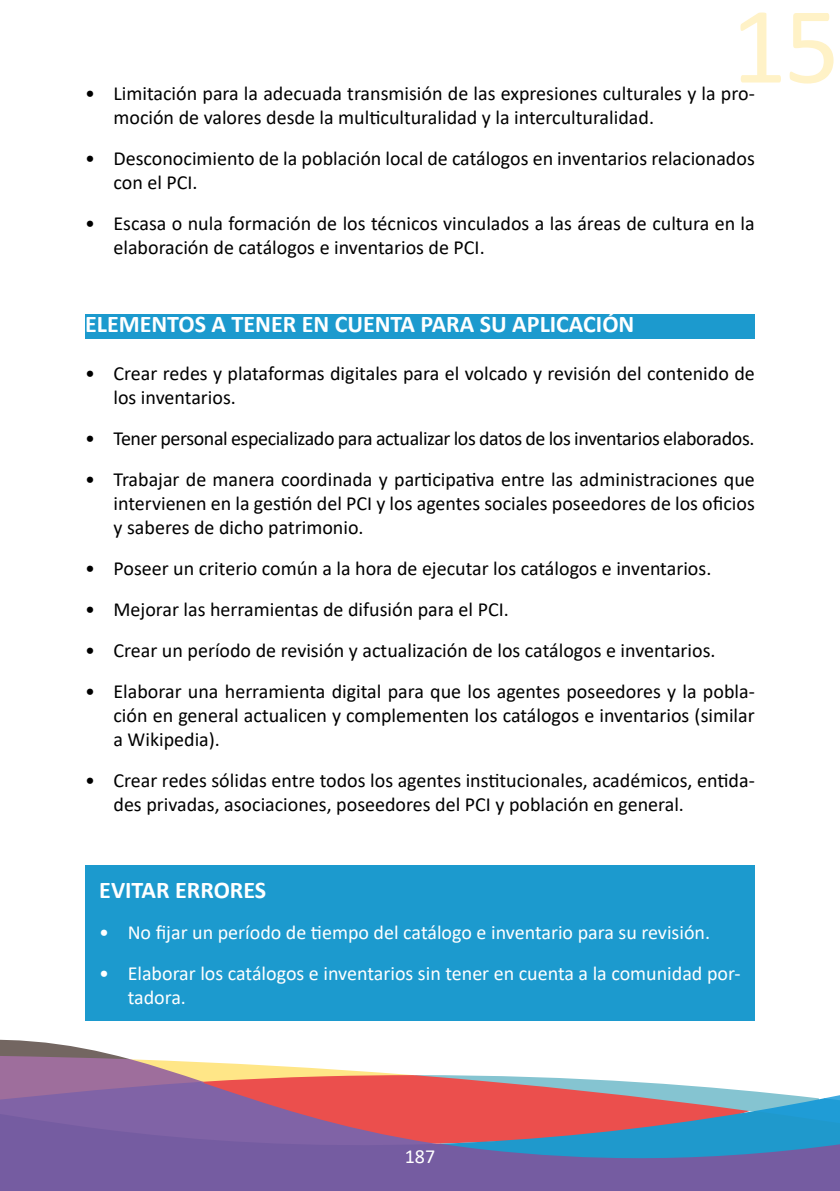
<style>
.page{position:relative;width:840px;height:1191px;background:#fff}
.page>*{position:absolute;margin:0;border:0;box-sizing:border-box;transform-origin:0 0}
.t1{font:110px "Calibri";color:#fff2c7}
.t2{font:700 24px "Calibri";color:#fff}
.t3{font:20px/24px "Calibri";color:#000}
.t4{font:20px/24px "Calibri";color:#fff}
.t5{font:20px "Calibri";letter-spacing:-.02em;color:#000}
</style>
<div class="page">
<svg style="left:0;top:1039px;width:839px;height:64px"></svg>
<svg style="left:0;top:1103px;width:839px;height:58px;background:#826997"></svg>
<div style="left:0;top:1161px;width:839px;height:30px;background:#755ca1"></div>
<div style="left:85px;top:314px;width:669px;height:24px;background:#1c9ace"></div>
<div style="left:85px;top:865px;width:669px;height:155px;background:#1c9ace"></div>
<h1 class="t1" style="left:730px;top:-30px;width:110px">15</h1>
<p class="t3" style="left:113px;top:81px;width:642px;text-indent:-28px">• Limitación para la adecuada transmisión de las expresiones culturales y la pro&shy;moción de valores desde la multiculturalidad y la interculturalidad.</p>
<p class="t3" style="left:113px;top:146px;width:642px;text-indent:-28px">• Desconocimiento de la población local de catálogos en inventarios relacionados con el PCI.</p>
<p class="t3" style="left:113px;top:211px;width:642px;text-indent:-28px">• Escasa o nula formación de los técnicos vinculados a las áreas de cultura en la elaboración de catálogos e inventarios de PCI.</p>
<p class="t2" style="left:85px;top:307px;width:550px">ELEMENTOS A TENER EN CUENTA PARA SU APLICACIÓN</p>
<p class="t3" style="left:113px;top:361px;width:642px;text-indent:-28px">• Crear redes y plataformas digitales para el volcado y revisión del contenido de los inventarios.</p>
<p class="t5" style="left:85px;top:425px;width:670px">• Tener personal especializado para actualizar los datos de los inventarios elaborados.</p>
<p class="t3" style="left:113px;top:467px;width:642px;text-align:justify;text-indent:-28px">• Trabajar de manera coordinada y participativa entre las administraciones que intervienen en la gestión del PCI y los agentes sociales poseedores de los oficios y saberes de dicho patrimonio.</p>
<p class="t3" style="left:85px;top:556px;width:627px">• Poseer un criterio común a la hora de ejecutar los catálogos e inventarios.</p>
<p class="t3" style="left:85px;top:597px;width:425px">• Mejorar las herramientas de difusión para el PCI.</p>
<p class="t3" style="left:85px;top:638px;width:631px">• Crear un período de revisión y actualización de los catálogos e inventarios.</p>
<p class="t3" style="left:113px;top:679px;width:642px;text-align:justify;text-indent:-28px">• Elaborar una herramienta digital para que los agentes poseedores y la pobla&shy;ción en general actualicen y complementen los catálogos e inventarios (similar a Wikipedia).</p>
<p class="t3" style="left:113px;top:768px;width:642px;text-indent:-28px">• Crear redes sólidas entre todos los agentes institucionales, académicos, entida&shy;des privadas, asociaciones, poseedores del PCI y población en general.</p>
<p class="t2" style="left:99px;top:873px;width:168px">EVITAR ERRORES</p>
<p class="t4" style="left:99px;top:919px;width:612px">• No fijar un período de tiempo del catálogo e inventario para su revisión.</p>
<p class="t4" style="left:128px;top:960px;width:614px;text-indent:-28px">• Elaborar los catálogos e inventarios sin tener en cuenta a la comunidad por&shy;tadora.</p>
<p class="t4" style="left:404px;top:1143px;width:32px">187</p>
</div>
